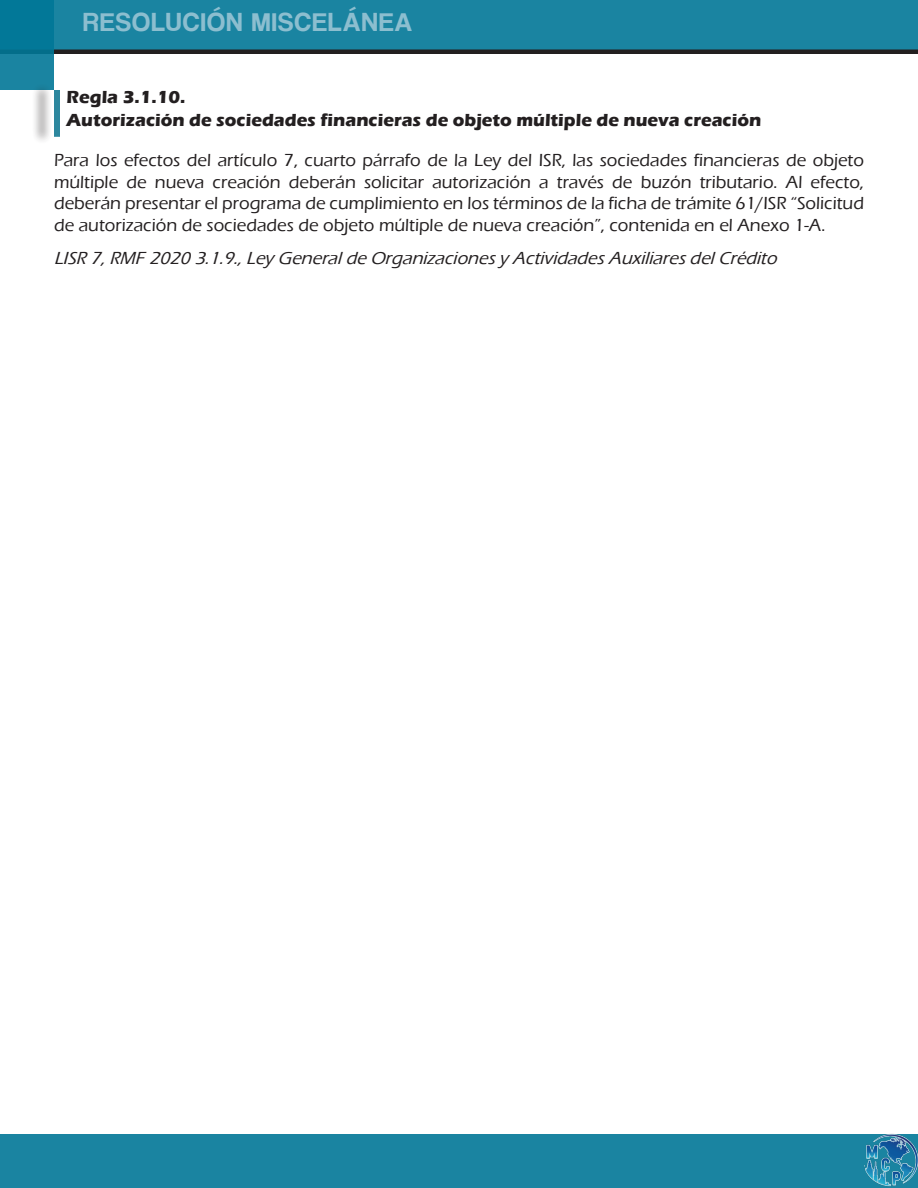
<style>
.page{position:relative;width:918px;height:1188px;background:#fff}
.page>*{position:absolute;margin:0;border:0;box-sizing:border-box;transform-origin:0 0}
.t1{font:27px "Coolvetica Rg";letter-spacing:.05em;color:#9ac5d5}
.t2{font:500 18px/21.6px "Eras ITC";color:#231f20;text-align:justify}
.t3{font:italic 500 18px "Eras ITC";color:#231f20}
.t4{font:700 18px "Eras ITC";color:#231f20}
</style>
<div class="page">
<div style="left:0;top:0;width:918px;height:54px;background:#1a84a1"></div>
<div style="left:0;top:1134px;width:918px;height:54px;background:#1a84a1"></div>
<hr style="left:0;top:50px;width:918px;height:4px;background:#231f20">
<img style="left:864px;top:1134px;width:54px;height:53px">
<svg style="left:0;top:0;width:54px;height:90px;background:#0b7c9a"></svg>
<div style="left:31px;top:82px;width:22px;height:62px;background:#231f20;opacity:.5"></div>
<div style="left:54px;top:93px;width:6px;height:41px;background:#2d879e"></div>
<h1 class="t1" style="left:83px;top:6px;width:331px">RESOLUCIÓN MISCELÁNEA</h1>
<p class="t4" style="left:67px;top:86px;width:120px">Regla 3.1.10.</p>
<p class="t4" style="left:67px;top:110px;width:696px">Autorización de sociedades financieras de objeto múltiple de nueva creación</p>
<p class="t2" style="left:54px;top:149px;width:812px">Para los efectos del artículo 7, cuarto párrafo de la Ley del ISR, las sociedades financieras de objeto múltiple de nueva creación deberán solicitar autorización a través de buzón tributario. Al efecto, deberán presentar el programa de cumplimiento en los términos de la ficha de trámite 61/ISR “Solicitud de autorización de sociedades de objeto múltiple de nueva creación”, contenida en el Anexo 1-A.</p>
<p class="t3" style="left:54px;top:248px;width:729px">LISR 7,RMF 2020 3.1.9.,Ley Generalde Organizacionesy ActividadesAuxiliaresdelCrédito</p>
</div>
